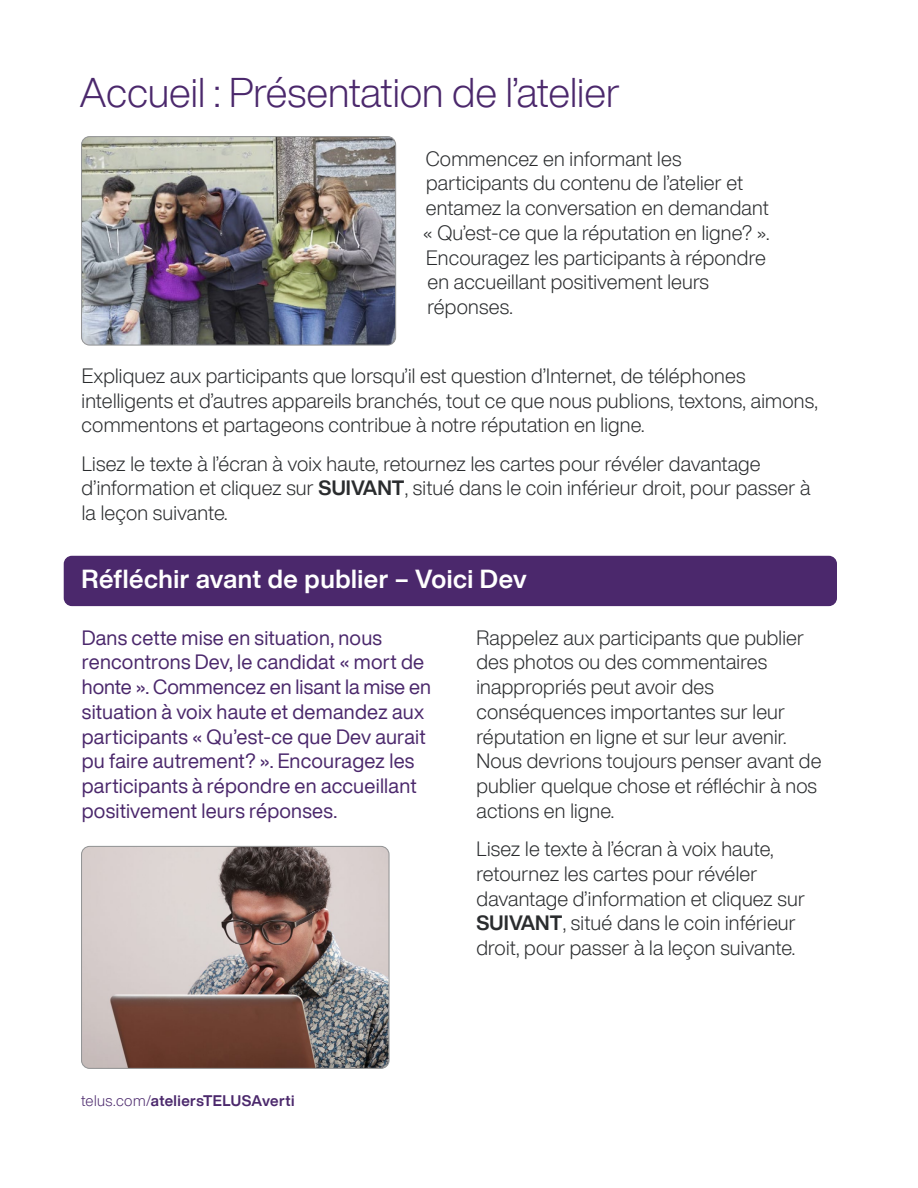
<style>
.page{position:relative;width:918px;height:1188px;background:#fff}
.page>*{position:absolute;margin:0;border:0;box-sizing:border-box;transform-origin:0 0}
.t1{font:300 40.5px "Helvetica Now Display";color:#4b286c}
.t2{font:700 25.5px "Helvetica Now Display";letter-spacing:.02em;color:#fff}
.Body{font:300 20.25px/24.8px "Helvetica Now Display";letter-spacing:.01em;color:#2a2c2e}
.Intro{font:20.25px/24.8px "Helvetica Now Display";letter-spacing:.01em;color:#4b286c}
.t3{font:700 15px "Helvetica Now Display";letter-spacing:.025em;color:#4b286c}
.s1{font-weight:700}
.s2{font-weight:300}
</style>
<div class="page">
<div style="left:64px;top:556px;width:773px;height:50px;background:#4b286c;border-radius:8px"></div>
<img style="left:83px;top:138px;width:311px;height:206px">
<div style="left:81px;top:136px;width:315px;height:210px;border:1px solid #949596;border-radius:8px"></div>
<img style="left:83px;top:848px;width:305px;height:219px">
<div style="left:81px;top:846px;width:309px;height:223px;border:1px solid #949596;border-radius:8px"></div>
<h3 class="t1" style="left:80px;top:65px;width:542px">Accueil : Présentation de l’atelier</h3>
<p class="Body" style="left:423px;top:146px;width:348px">Commencez en informant les participants du contenu de l’atelier et entamez la conversation en demandant « Qu’est-ce que la réputation en ligne? ».<br>Encouragez les participants à répondre en accueillant positivement leurs réponses.</p>
<p class="Body" style="left:82px;top:363px;width:738px">Expliquez aux participants que lorsqu’il est question d’Internet, de téléphones intelligents et d’autres appareils branchés, tout ce que nous publions, textons, aimons, commentons et partageons contribue à notre réputation en ligne.</p>
<p class="Body" style="left:82px;top:451px;width:730px">Lisez le texte à l’écran à voix haute, retournez les cartes pour révéler davantage d’information et cliquez sur <span class="s1">SUIVANT</span>, situé dans le coin inférieur droit, pour passer à la leçon suivante.</p>
<h4 class="t2" style="left:82px;top:561px;width:447px">Réfléchir avant de publier – Voici Dev</h4>
<p class="Body" style="left:476px;top:625px;width:347px">Rappelez aux participants que publier des photos ou des commentaires inappropriés peut avoir des conséquences importantes sur leur réputation en ligne et sur leur avenir.<br>Nous devrions toujours penser avant de publier quelque chose et réfléchir à nos actions en ligne.</p>
<p class="Body" style="left:476px;top:836px;width:330px">Lisez le texte à l’écran à voix haute, retournez les cartes pour révéler davantage d’information et cliquez sur <span class="s1">SUIVANT</span>, situé dans le coin inférieur droit, pour passer à la leçon suivante.</p>
<p class="Intro" style="left:82px;top:625px;width:351px">Dans cette mise en situation, nous rencontrons Dev, le candidat « mort de honte ». Commencez en lisant la mise en situation à voix haute et demandez aux participants « Qu’est-ce que Dev aurait pu faire autrement? ». Encouragez les participants à répondre en accueillant positivement leurs réponses.</p>
<p class="t3" style="left:81px;top:1090px;width:215px"><span class="s2">telus.com/</span>ateliersTELUSAverti</p>
</div>
